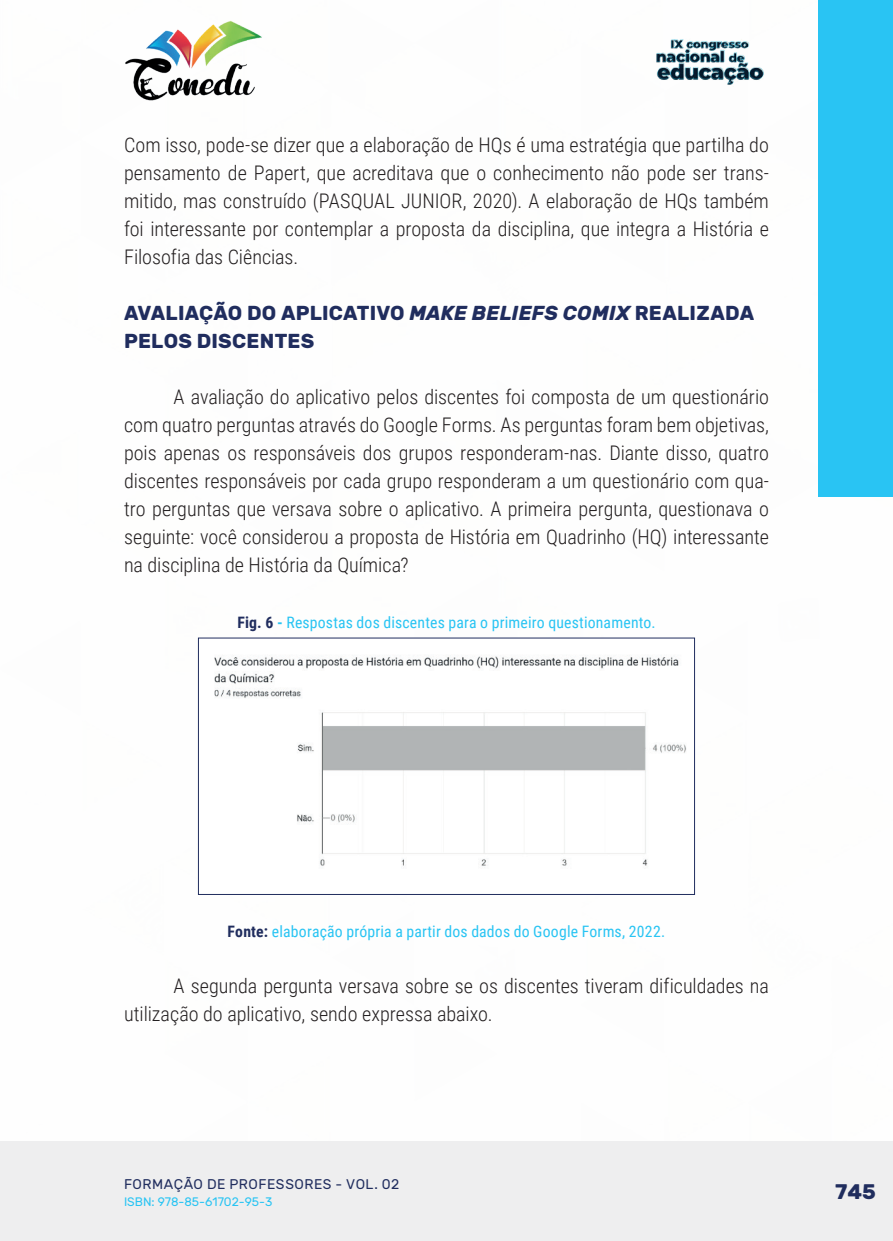
<style>
.page{position:relative;width:893px;height:1241px;background:#fff}
.page>*{position:absolute;margin:0;border:0;box-sizing:border-box;transform-origin:0 0}
.t1{font:700 21px "Rubik";color:#202d5e}
._9_CORPO{font:300 20.12px/28px "Roboto Condensed";color:#231f20;text-align:justify}
._11_SUBTITULO_2{font:700 20.12px/28px "Rubik";letter-spacing:.015em;color:#202d5e}
._15_FONTES{font:15.75px "Roboto Condensed";letter-spacing:.01em;color:#29c4f3}
._14_LEGENDAS{font:15.75px "Roboto Condensed";letter-spacing:.01em;color:#29c4f3}
.t2{font:14px "Rubik";letter-spacing:.035em;color:#202d5e}
.t3{font:12.25px "Rubik";color:#29c4f3}
.s1{font-style:italic}
.s2{font-weight:700;color:#202d5e}
.s3{font-weight:700}
</style>
<div class="page">
<div style="left:0;top:1141px;width:893px;height:99px;background:#eeeeef"></div>
<div style="left:819px;top:0;width:74px;height:496px;background:#29c4f3"></div>
<img style="left:125px;top:20px;width:137px;height:81px">
<img style="left:656px;top:39px;width:108px;height:46px">
<img style="left:214px;top:655px;width:472px;height:211px">
<div style="left:198px;top:637px;width:497px;height:257px;border:1px solid #202d5e"></div>
<p class="_9_CORPO" style="left:124px;top:130px;width:646px">Com isso, pode-se dizer que a elaboração de HQs é uma estratégia que partilha do pensamento de Papert, que acreditava que o conhecimento não pode ser trans&shy;mitido, mas construído (PASQUAL JUNIOR, 2020). A elaboração de HQs também foi interessante por contemplar a proposta da disciplina, que integra a História e Filosofia das Ciências.</p>
<p class="_11_SUBTITULO_2" style="left:124px;top:300px;width:632px">AVALIAÇÃO DO APLICATIVO <span class="s1">MAKE BELIEFS COMIX</span> REALIZADA<br>PELOS DISCENTES</p>
<p class="_9_CORPO" style="left:124px;top:382px;width:646px;text-indent:50px">A avaliação do aplicativo pelos discentes foi composta de um questionário com quatro perguntas através do Google Forms. As perguntas foram bem objetivas, pois apenas os responsáveis dos grupos responderam-nas. Diante disso, quatro discentes responsáveis por cada grupo responderam a um questionário com qua&shy;tro perguntas que versava sobre o aplicativo. A primeira pergunta, questionava o seguinte: você considerou a proposta de História em Quadrinho (HQ) interessante na disciplina de História da Química?</p>
<p class="_14_LEGENDAS" style="left:237px;top:611px;width:420px"><span class="s2">Fig. 6</span> <span class="s3">-</span> Respostas dos discentes para o primeiro questionamento.</p>
<p class="_15_FONTES" style="left:228px;top:919px;width:439px"><span class="s2">Fonte:</span> elaboração própria a partir dos dados do Google Forms, 2022.</p>
<p class="_9_CORPO" style="left:124px;top:970px;width:646px;text-indent:50px">A segunda pergunta versava sobre se os discentes tiveram dificuldades na utilização do aplicativo, sendo expressa abaixo.</p>
<p class="t2" style="left:124px;top:1175px;width:277px">FORMAÇÃO DE PROFESSORES - VOL. 02</p>
<p class="t3" style="left:124px;top:1194px;width:150px">ISBN: 978-85-61702-95-3</p>
<p class="t1" style="left:835px;top:1179px;width:42px">745</p>
</div>
